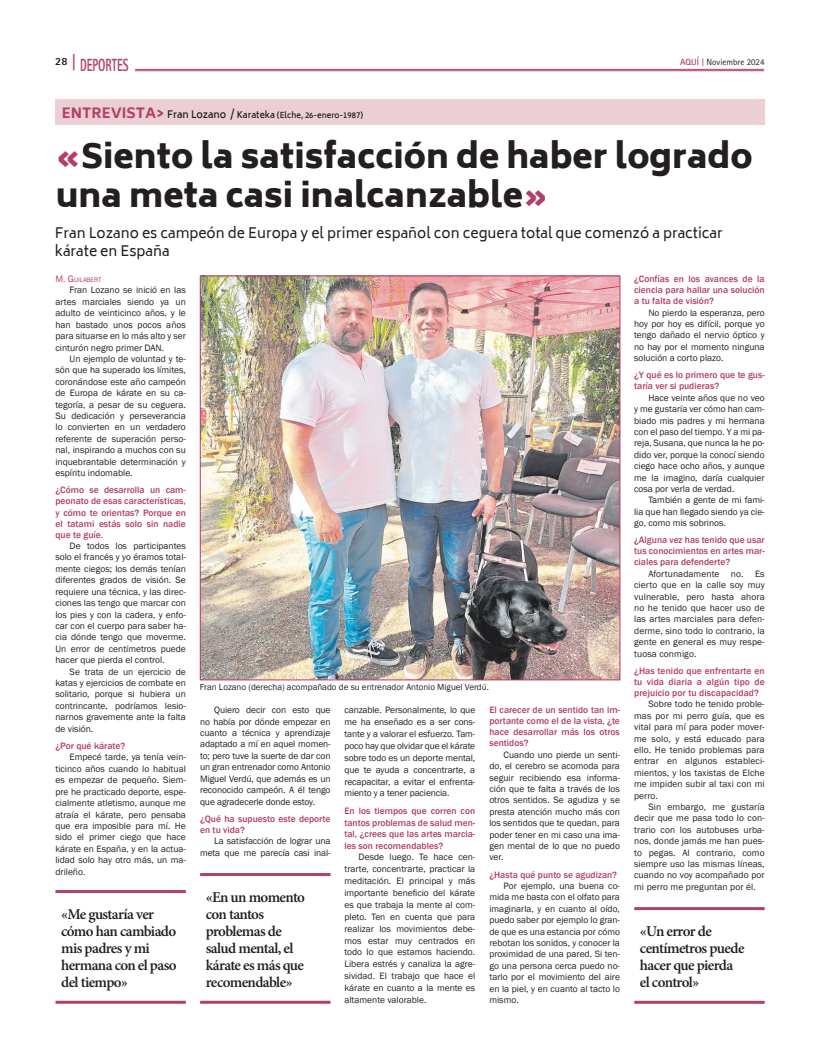
<style>
.page{position:relative;width:820px;height:1049px;background:#fff}
.page>*{position:absolute;margin:0;border:0;box-sizing:border-box;transform-origin:0 0}
.t1{font:900 33px/39.6px "Biryani";color:#231f20}
.t2{font:800 17.6px "Rotis Sans Serif Std";color:#b23f6a;scale:.64 1}
.t3{font:600 15px/17px "Minion Pro";letter-spacing:-.04em;color:#231f20}
.t4{font:14px/18px "Biryani";color:#231f20}
.t5{font:800 11px "Rotis Sans Serif Std";color:#231f20}
.t6{font:9.5px/11.4px "Franklin Gothic";color:#231f20;text-align:justify}
.t7{font:500 9.5px/11px "Franklin Gothic";color:#b23f6a;text-align:justify}
.t8{font:9px "Franklin Gothic";color:#231f20}
.t9{font:9px "Rotis Sans Serif Std";color:#231f20}
.t10{font:600 8px "Biryani";color:#231f20}
.t11{font:6.7px "Franklin Gothic";color:#b23f6a}
.s1{font-size:18.2px}
.s2{font-weight:700;color:#b23f6a}
.s3{font-family:"Rotis Serif Std";font-weight:700;color:#b23f6a}
.s4{font-weight:800;font-size:14px;color:#b23f6a}
.s5{font-size:10px}
.s6{font-size:9px}
.s7{color:#b23f6a}
.s8{font-size:9.5px}
</style>
<div class="page">
<img style="left:202px;top:277px;width:416px;height:401px">
<hr style="left:135px;top:69px;width:628px;height:1px;background:#b23f6a">
<hr style="left:135px;top:71px;width:628px;height:1px;background:#b23f6a">
<hr style="left:55px;top:890px;width:131px;height:3px;background:#b23f6a">
<hr style="left:55px;top:1001px;width:131px;height:3px;background:#b23f6a">
<hr style="left:200px;top:873px;width:130px;height:3px;background:#b23f6a">
<hr style="left:200px;top:1001px;width:130px;height:3px;background:#b23f6a">
<hr style="left:634px;top:907px;width:130px;height:3px;background:#b23f6a">
<hr style="left:634px;top:1001px;width:130px;height:3px;background:#b23f6a">
<div style="left:55px;top:99px;width:709px;height:26px;background:#eccfd5"></div>
<h2 class="t2" style="left:72px;top:54px;width:90px"><span class="s1">|</span> DEPORTES</h2>
<p class="t5" style="left:55px;top:54px;width:14px">28</p>
<p class="t9" style="left:679px;top:57px;width:86px"><span class="s2">AQUÍ</span> <span class="s3">|</span> Noviembre 2024</p>
<p class="t10" style="left:62px;top:110px;width:303px"><span class="s4">ENTREVISTA&gt;</span> <span class="s5">Fran Lozano /</span> <span class="s6">Karateka</span> (Elche, 26-enero-1987)</p>
<h1 class="t1" style="left:56px;top:137px;width:698px"><span class="s7">«</span>Siento la satisfacción de haber logrado una meta casi inalcanzable<span class="s7">»</span></h1>
<h3 class="t4" style="left:55px;top:224px;width:669px">Fran Lozano es campeón de Europa y el primer español con ceguera total que comenzó a practicar kárate en España</h3>
<p class="t11" style="left:55px;top:276px;width:48px"><span class="s8">M. G</span>UILABERT</p>
<p class="t6" style="left:55px;top:285px;width:132px;text-indent:14px">Fran Lozano se inició en las artes marciales siendo ya un adulto de veinticinco años, y le han bastado unos pocos años para situarse en lo más alto y ser cinturón negro primer DAN.</p>
<p class="t6" style="left:55px;top:353px;width:132px;text-indent:14px">Un ejemplo de voluntad y te&shy;són que ha superado los límites, coronándose este año campeón de Europa de kárate en su ca&shy;tegoría, a pesar de su ceguera.<br>Su dedicación y perseverancia lo convierten en un verdadero referente de superación perso&shy;nal, inspirando a muchos con su inquebrantable determinación y espíritu indomable.</p>
<p class="t7" style="left:55px;top:485px;width:132px">¿Cómo se desarrolla un cam&shy;peonato de esas características, y cómo te orientas? Porque en el tatami estás solo sin nadie que te guíe.</p>
<p class="t6" style="left:55px;top:540px;width:132px;text-indent:14px">De todos los participantes solo el francés y yo éramos total&shy;mente ciegos; los demás tenían diferentes grados de visión. Se requiere una técnica, y las direc&shy;ciones las tengo que marcar con los pies y con la cadera, y enfo&shy;car con el cuerpo para saber ha&shy;cia dónde tengo que moverme.<br>Un error de centímetros puede hacer que pierda el control.</p>
<p class="t6" style="left:55px;top:666px;width:132px;text-indent:14px">Se trata de un ejercicio de katas y ejercicios de combate en solitario, porque si hubiera un contrincante, podríamos lesio&shy;narnos gravemente ante la falta de visión.</p>
<p class="t7" style="left:55px;top:740px;width:71px">¿Por qué kárate?</p>
<p class="t6" style="left:55px;top:752px;width:132px;text-indent:14px">Empecé tarde, ya tenía vein&shy;ticinco años cuando lo habitual es empezar de pequeño. Siem&shy;pre he practicado deporte, espe&shy;cialmente atletismo, aunque me atraía el kárate, pero pensaba que era imposible para mí. He sido el primer ciego que hace kárate en España, y en la actua&shy;lidad solo hay otro más, un ma&shy;drileño.</p>
<h3 class="t3" style="left:61px;top:905px;width:117px">«Me gustaría ver cómo han cambiado mis padres y mi hermana con el paso del tiempo»</h3>
<p class="t8" style="left:200px;top:681px;width:290px">Fran Lozano (derecha) acompañado de su entrenador Antonio Miguel Verdú.</p>
<p class="t6" style="left:200px;top:705px;width:132px;text-indent:14px">Quiero decir con esto que no había por dónde empezar en cuanto a técnica y aprendizaje adaptado a mí en aquel momen&shy;to; pero tuve la suerte de dar con un gran entrenador como Antonio Miguel Verdú, que además es un reconocido campeón. A él tengo que agradecerle donde estoy.</p>
<p class="t7" style="left:200px;top:813px;width:132px">¿Qué ha supuesto este deporte en tu vida?</p>
<p class="t6" style="left:200px;top:835px;width:132px;text-align:right">La satisfacción de lograr una meta que me parecía casi inal-</p>
<h3 class="t3" style="left:206px;top:888px;width:101px">«En un momento con tantos problemas de salud mental, el kárate es más que recomendable»</h3>
<p class="t6" style="left:344px;top:704px;width:132px;line-height:11.9px">canzable. Personalmente, lo que me ha enseñado es a ser cons&shy;tante y a valorar el esfuerzo. Tam&shy;poco hay que olvidar que el kárate sobre todo es un deporte mental, que te ayuda a concentrarte, a recapacitar, a evitar el enfrenta&shy;miento y a tener paciencia.</p>
<p class="t7" style="left:344px;top:805px;width:132px;line-height:11.5px">En los tiempos que corren con tantos problemas de salud men&shy;tal, ¿crees que las artes marcia&shy;les son recomendables?</p>
<p class="t6" style="left:344px;top:851px;width:132px;line-height:11.9px;text-indent:14px">Desde luego. Te hace cen&shy;trarte, concentrarte, practicar la meditación. El principal y más importante beneficio del kárate es que trabaja la mente al com&shy;pleto. Ten en cuenta que para realizar los movimientos debe&shy;mos estar muy centrados en todo lo que estamos haciendo.<br>Libera estrés y canaliza la agre&shy;sividad. El trabajo que hace el kárate en cuanto a la mente es altamente valorable.</p>
<p class="t7" style="left:489px;top:705px;width:132px">El carecer de un sentido tan im&shy;portante como el de la vista, ¿te hace desarrollar más los otros sentidos?</p>
<p class="t6" style="left:489px;top:749px;width:132px;text-indent:14px">Cuando uno pierde un senti&shy;do, el cerebro se acomoda para seguir recibiendo esa informa&shy;ción que te falta a través de los otros sentidos. Se agudiza y se presta atención mucho más con los sentidos que te quedan, para poder tener en mi caso una ima&shy;gen mental de lo que no puedo ver.</p>
<p class="t7" style="left:489px;top:869px;width:129px">¿Hasta qué punto se agudizan?</p>
<p class="t6" style="left:489px;top:880px;width:132px;text-indent:14px">Por ejemplo, una buena co&shy;mida me basta con el olfato para imaginarla, y en cuanto al oído, puedo saber por ejemplo lo gran&shy;de que es una estancia por cómo rebotan los sonidos, y conocer la proximidad de una pared. Si ten&shy;go una persona cerca puedo no&shy;tarlo por el movimiento del aire en la piel, y en cuanto al tacto lo mismo.</p>
<p class="t7" style="left:634px;top:274px;width:132px">¿Confías en los avances de la ciencia para hallar una solución a tu falta de visión?</p>
<p class="t6" style="left:634px;top:307px;width:132px;text-indent:14px">No pierdo la esperanza, pero hoy por hoy es difícil, porque yo tengo dañado el nervio óptico y no hay por el momento ninguna solución a corto plazo.</p>
<p class="t7" style="left:634px;top:370px;width:132px">¿Y qué es lo primero que te gus&shy;taría ver si pudieras?</p>
<p class="t6" style="left:634px;top:392px;width:132px;text-indent:14px">Hace veinte años que no veo y me gustaría ver cómo han cam&shy;biado mis padres y mi hermana con el paso del tiempo. Y a mi pa&shy;reja, Susana, que nunca la he po&shy;dido ver, porque la conocí siendo ciego hace ocho años, y aunque me la imagino, daría cualquier cosa por verla de verdad.</p>
<p class="t6" style="left:634px;top:495px;width:132px;text-indent:14px">También a gente de mi fami&shy;lia que han llegado siendo ya cie&shy;go, como mis sobrinos.</p>
<p class="t7" style="left:634px;top:535px;width:132px">¿Alguna vez has tenido que usar tus conocimientos en artes mar&shy;ciales para defenderte?</p>
<p class="t6" style="left:634px;top:568px;width:132px;text-indent:14px">Afortunadamente no. Es cierto que en la calle soy muy vulnerable, pero hasta ahora no he tenido que hacer uso de las artes marciales para defen&shy;derme, sino todo lo contrario, la gente en general es muy respe&shy;tuosa conmigo.</p>
<p class="t7" style="left:634px;top:665px;width:132px">¿Has tenido que enfrentarte en tu vida diaria a algún tipo de prejuicio por tu discapacidad?</p>
<p class="t6" style="left:634px;top:699px;width:132px;text-indent:14px">Sobre todo he tenido proble&shy;mas por mi perro guía, que es vital para mí para poder mover&shy;me solo, y está educado para ello. He tenido problemas para entrar en algunos estableci&shy;mientos, y los taxistas de Elche me impiden subir al taxi con mi perro.</p>
<p class="t6" style="left:634px;top:801px;width:132px;text-indent:14px">Sin embargo, me gustaría decir que me pasa todo lo con&shy;trario con los autobuses urba&shy;nos, donde jamás me han pues&shy;to pegas. Al contrario, como siempre uso las mismas líneas, cuando no voy acompañado por mi perro me preguntan por él.</p>
<h3 class="t3" style="left:639px;top:922px;width:106px">«Un error de centímetros puede hacer que pierda el control»</h3>
</div>
